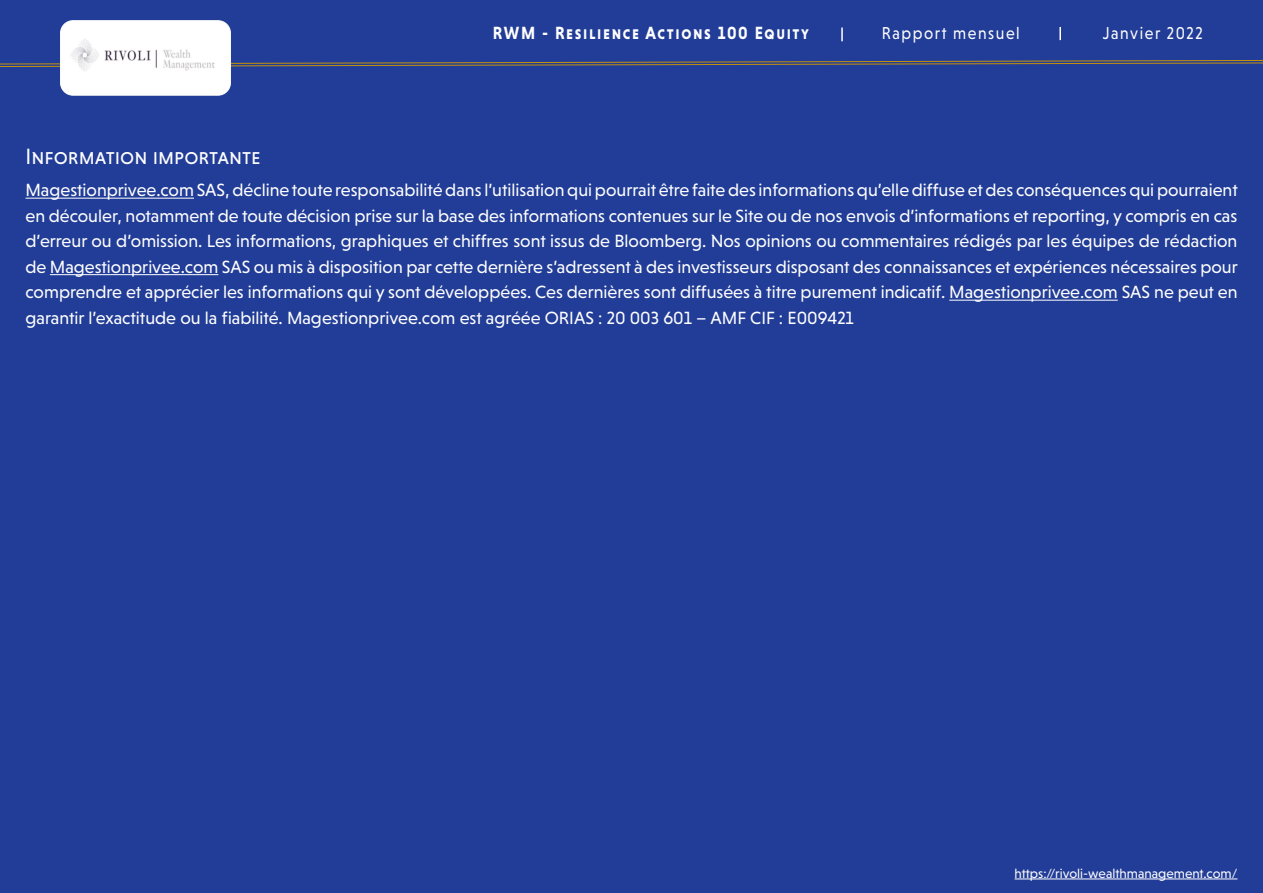
<style>
.page{position:relative;width:1263px;height:893px;background:#fff}
.page>*{position:absolute;margin:0;border:0;box-sizing:border-box;transform-origin:0 0}
.t1{font:22.5px "Niveau Grotesk Regular Small Caps";color:#fff}
.t2{font:18px/25.5px "Niveau Grotesk";color:#fff;text-align:justify}
.t3{font:18px "Niveau Grotesk Bold Small Caps";letter-spacing:.1em;color:#fff;scale:.9 1}
.t4{font:17.55px "Niveau Grotesk";letter-spacing:.1em;color:#fff;scale:.9 1}
.t5{font:13.5px "Niveau Grotesk";color:#fff}
</style>
<div class="page">
<div style="left:0;top:0;width:1262px;height:893px;background:#223d97"></div>
<svg style="left:1059px;top:27px;width:2px;height:13px"></svg>
<svg style="left:841px;top:28px;width:2px;height:13px"></svg>
<hr style="left:1014px;top:879px;width:223px;height:1px;background:#fff">
<hr style="left:1262px;top:0;width:1px;height:893px;background:#223d97">
<svg style="left:0;top:60px;width:1263px;height:7px"></svg>
<div style="left:60px;top:20px;width:171px;height:76px;background:#fff;border:1px solid #fff;border-radius:12px"></div>
<img style="left:71px;top:39px;width:144px;height:32px">
<hr style="left:26px;top:198px;width:168px;height:1px;background:#fff">
<hr style="left:50px;top:274px;width:168px;height:1px;background:#fff">
<hr style="left:949px;top:300px;width:169px;height:1px;background:#fff">
<p class="t1" style="left:26px;top:143px;width:237px">Information importante</p>
<p class="t3" style="left:493px;top:23px;width:353px">RWM - Resilience Actions 100 Equity</p>
<p class="t4" style="left:882px;top:23px;width:155px">Rapport mensuel</p>
<p class="t4" style="left:1103px;top:23px;width:113px">Janvier 2022</p>
<p class="t2" style="left:26px;top:177px;width:1214px">Magestionprivee.com SAS, décline toute responsabilité dans l’utilisation qui pourrait être faite des informations qu’elle diffuse et des conséquences qui pourraient en découler, notamment de toute décision prise sur la base des informations contenues sur le Site ou de nos envois d’informations et reporting, y compris en cas d’erreur ou d’omission. Les informations, graphiques et chiffres sont issus de Bloomberg. Nos opinions ou commentaires rédigés par les équipes de rédaction de Magestionprivee.com SAS ou mis à disposition par cette dernière s’adressent à des investisseurs disposant des connaissances et expériences nécessaires pour comprendre et apprécier les informations qui y sont développées. Ces dernières sont diffusées à titre purement indicatif. Magestionprivee.com SAS ne peut en garantir l’exactitude ou la fiabilité. Magestionprivee.com est agréée ORIAS : 20 003 601 – AMF CIF : E009421</p>
<p class="t5" style="left:1014px;top:865px;width:224px">https://rivoli-wealthmanagement.com/</p>
</div>
